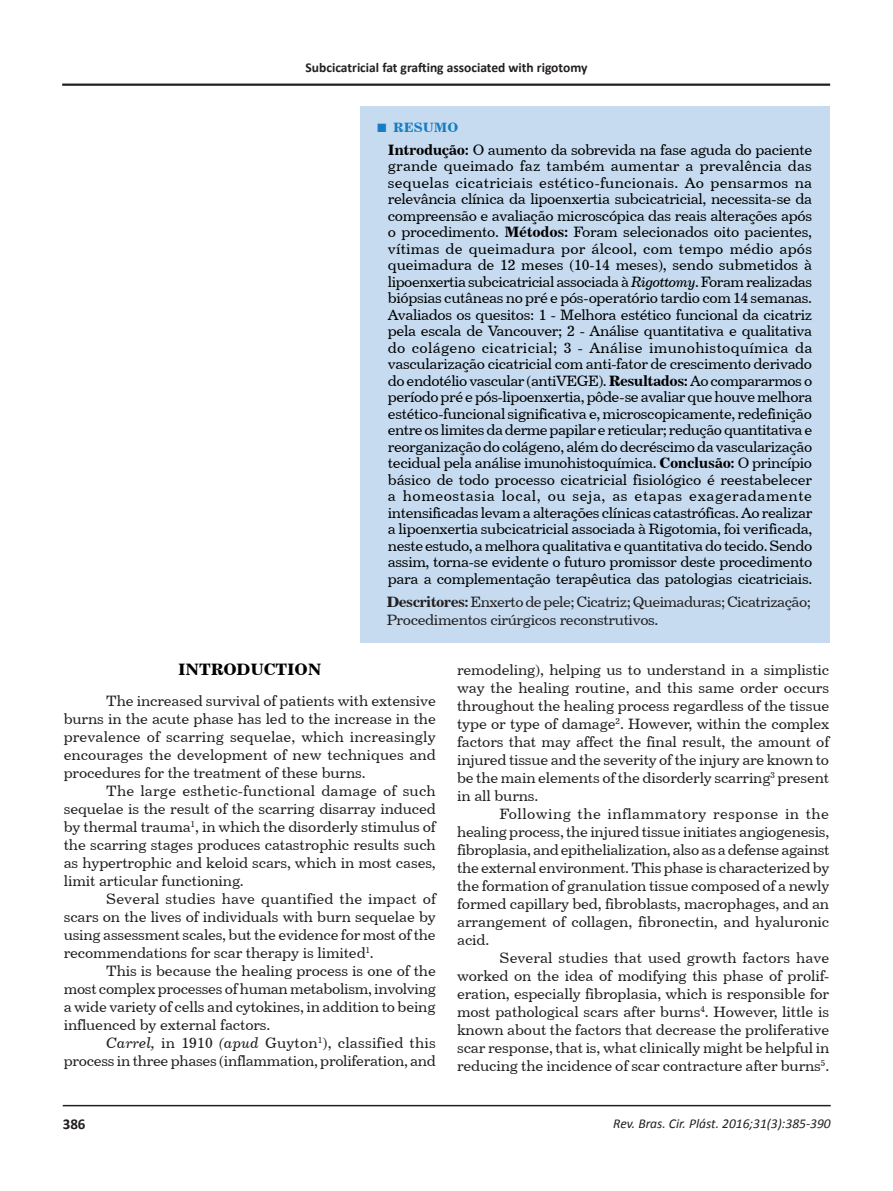
<style>
.page{position:relative;width:893px;height:1191px;background:#fff}
.page>*{position:absolute;margin:0;border:0;box-sizing:border-box;transform-origin:0 0}
.Intertítulo{font:16.5px "Century 731 BT Bold A";letter-spacing:-.01em;color:#000}
.Texto{font:15px/18px "Century 731 BT Roman A";letter-spacing:-.01em;color:#231f20;text-align:justify}
.Abstract{font:15px/16.5px "Century 731 BT Roman A";letter-spacing:-.025em;color:#000;text-align:justify}
.Key_words{font:15px/18px "Century 731 BT Roman A";letter-spacing:-.035em;color:#231f20}
.t1{font:700 15px "Calibri";color:#231f20}
.t2{font:700 13.5px "Calibri";color:#231f20}
.t3{font:italic 13.5px "Calibri";color:#231f20}
.RESUMO{font:13.5px "Century 731 BT Bold A";color:#177dc2}
.s1{font-family:"Times New Roman";font-weight:700;font-size:18px}
.s2{font-family:"Century 731 BT Bold A"}
.s3{font-family:"Century 731 BT Italic A"}
</style>
<div class="page">
<hr style="left:63px;top:1104px;width:768px;height:2px;background:#231f20">
<hr style="left:62px;top:84px;width:768px;height:2px;background:#231f20">
<div style="left:360px;top:106px;width:470px;height:536px;background:#c6dbef"></div>
<p class="t2" style="left:306px;top:59px;width:283px">Subcicatricial fat grafting associated with rigotomy</p>
<p class="RESUMO" style="left:377px;top:119px;width:83px"><span class="s1">■</span> RESUMO</p>
<p class="Abstract" style="left:388px;top:141px;width:426px"><span class="s2">Introdução:</span> O aumento da sobrevida na fase aguda do paciente grande queimado faz também aumentar a prevalência das sequelas cicatriciais estético-funcionais. Ao pensarmos na relevância clínica da lipoenxertia subcicatricial, necessita-se da compreensão e avaliação microscópica das reais alterações após o procedimento. <span class="s2">Métodos:</span> Foram selecionados oito pacientes, vítimas de queimadura por álcool, com tempo médio após queimadura de 12 meses (10-14 meses), sendo submetidos à lipoenxertia subcicatricial associada à <span class="s3">Rigottomy</span>. Foram realizadas biópsias cutâneas no pré e pós-operatório tardio com 14 semanas.<br>Avaliados os quesitos: 1 - Melhora estético funcional da cicatriz pela escala de Vancouver; 2 - Análise quantitativa e qualitativa do colágeno cicatricial; 3 - Análise imunohistoquímica da vascularização cicatricial com anti-fator de crescimento derivado do endotélio vascular (antiVEGE). <span class="s2">Resultados:</span> Ao compararmos o período pré e pós-lipoenxertia, pôde-se avaliar que houve melhora estético-funcional significativa e, microscopicamente, redefinição entre os limites da derme papilar e reticular; redução quantitativa e reorganização do colágeno, além do decréscimo da vascularização tecidual pela análise imunohistoquímica. <span class="s2">Conclusão:</span> O princípio básico de todo processo cicatricial fisiológico é reestabelecer a homeostasia local, ou seja, as etapas exageradamente intensificadas levam a alterações clínicas catastróficas. Ao realizar a lipoenxertia subcicatricial associada à Rigotomia, foi verificada, neste estudo, a melhora qualitativa e quantitativa do tecido. Sendo assim, torna-se evidente o futuro promissor deste procedimento para a complementação terapêutica das patologias cicatriciais.</p>
<p class="Key_words" style="left:387px;top:592px;width:426px"><span class="s2">Descritores:</span> Enxerto de pele; Cicatriz; Queimaduras; Cicatrização;<br>Procedimentos cirúrgicos reconstrutivos.</p>
<p class="Intertítulo" style="left:178px;top:659px;width:145px">INTRODUCTION</p>
<p class="Texto" style="left:64px;top:691px;width:374px;text-indent:43px">The increased survival of patients with extensive burns in the acute phase has led to the increase in the prevalence of scarring sequelae, which increasingly encourages the development of new techniques and procedures for the treatment of these burns.</p>
<p class="Texto" style="left:64px;top:781px;width:374px;text-indent:43px">The large esthetic-functional damage of such sequelae is the result of the scarring disarray induced by thermal trauma<sup>1</sup>, in which the disorderly stimulus of the scarring stages produces catastrophic results such as hypertrophic and keloid scars, which in most cases, limit articular functioning.</p>
<p class="Texto" style="left:64px;top:889px;width:374px;text-indent:43px">Several studies have quantified the impact of scars on the lives of individuals with burn sequelae by using assessment scales, but the evidence for most of the recommendations for scar therapy is limited<sup>1</sup>.</p>
<p class="Texto" style="left:64px;top:961px;width:374px;text-indent:43px">This is because the healing process is one of the most complex processes of human metabolism, involving a wide variety of cells and cytokines, in addition to being influenced by external factors.</p>
<p class="Texto" style="left:64px;top:1033px;width:374px;text-align:right"><span class="s3">Carrel,</span> in 1910 <span class="s3">(apud</span> Guyton<sup>1</sup>), classified this process in three phases (inflammation, proliferation, and</p>
<p class="Texto" style="left:457px;top:661px;width:374px">remodeling), helping us to understand in a simplistic way the healing routine, and this same order occurs throughout the healing process regardless of the tissue type or type of damage<sup>2</sup>. However, within the complex factors that may affect the final result, the amount of injured tissue and the severity of the injury are known to be the main elements of the disorderly scarring<sup>3</sup> present in all burns.</p>
<p class="Texto" style="left:457px;top:805px;width:374px;text-indent:43px">Following the inflammatory response in the healing process, the injured tissue initiates angiogenesis, fibroplasia, and epithelialization, also as a defense against the external environment. This phase is characterized by the formation of granulation tissue composed of a newly formed capillary bed, fibroblasts, macrophages, and an arrangement of collagen, fibronectin, and hyaluronic acid.</p>
<p class="Texto" style="left:457px;top:949px;width:374px;text-indent:43px">Several studies that used growth factors have worked on the idea of modifying this phase of prolif&shy;eration, especially fibroplasia, which is responsible for most pathological scars after burns<sup>4</sup>. However, little is known about the factors that decrease the proliferative scar response, that is, what clinically might be helpful in reducing the incidence of scar contracture after burns<sup>5</sup>.</p>
<p class="t1" style="left:63px;top:1115px;width:24px">386</p>
<p class="t3" style="left:613px;top:1114px;width:219px">Rev. Bras. Cir. Plást. 2016;31(3):385-390</p>
</div>
